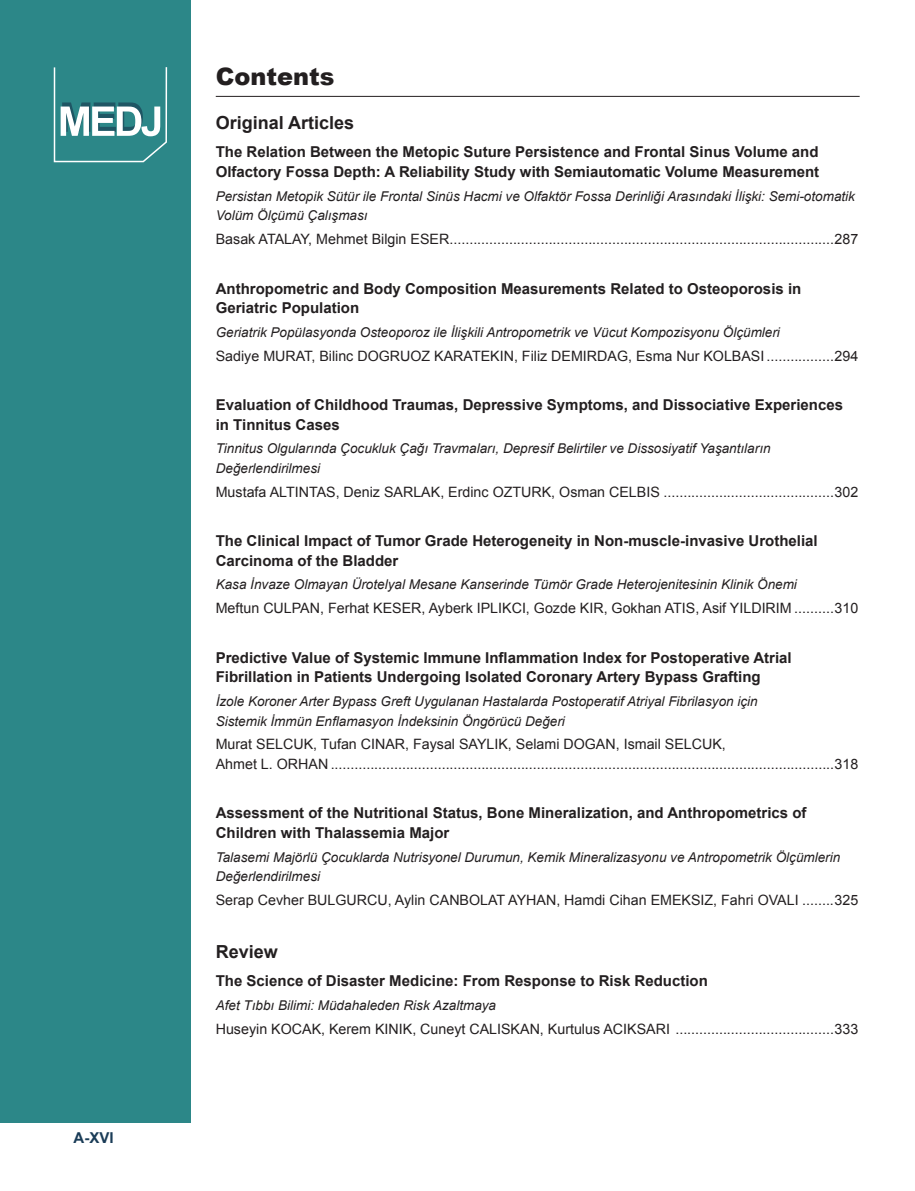
<style>
.page{position:relative;width:915px;height:1191px;background:#fff}
.page>*{position:absolute;margin:0;border:0;box-sizing:border-box;transform-origin:0 0}
.t1{font:900 24px "Arial";color:#231f20}
.t2{font:700 18px "Arial";color:#231f20}
.icindekiler_1{font:700 15px/19.5px "Arial";color:#231f20}
.t3{font:700 15px "Arial";color:#1a3c57}
.icindekiler_3{font:14.25px/19.5px "Arial";color:#231f20}
.icindekiler_2{font:italic 13.5px/19.5px "Arial";color:#231f20}
</style>
<div class="page">
<div style="left:0;top:0;width:190px;height:1123px;background:#2c8788"></div>
<svg style="left:53px;top:67px;width:115px;height:96px"></svg>
<hr style="left:216px;top:96px;width:643px;height:1px;background:#231f20">
<p class="t3" style="left:73px;top:1127px;width:42px">A-XVI</p>
<p class="t1" style="left:216px;top:59px;width:120px">Contents</p>
<p class="t2" style="left:216px;top:111px;width:140px">Original Articles</p>
<p class="icindekiler_1" style="left:216px;top:143px;width:604px">The Relation Between the Metopic Suture Persistence and Frontal Sinus Volume and<br>Olfactory Fossa Depth: A Reliability Study with Semiautomatic Volume Measurement</p>
<p class="icindekiler_2" style="left:216px;top:186px;width:640px">Persistan Metopik Sütür ile Frontal Sinüs Hacmi ve Olfaktör Fossa Derinliği Arasındaki İlişki: Semi-otomatik<br>Volüm Ölçümü Çalışması</p>
<p class="icindekiler_3" style="left:216px;top:229px;width:644px">Basak ATALAY, Mehmet Bilgin ESER.................................................................................................287</p>
<p class="icindekiler_1" style="left:216px;top:279px;width:587px">Anthropometric and Body Composition Measurements Related to Osteoporosis in<br>Geriatric Population</p>
<p class="icindekiler_2" style="left:216px;top:322px;width:565px">Geriatrik Popülasyonda Osteoporoz ile İlişkili Antropometrik ve Vücut Kompozisyonu Ölçümleri</p>
<p class="icindekiler_3" style="left:216px;top:346px;width:644px">Sadiye MURAT, Bilinc DOGRUOZ KARATEKIN, Filiz DEMIRDAG, Esma Nur KOLBASI .................294</p>
<p class="icindekiler_1" style="left:216px;top:395px;width:628px">Evaluation of Childhood Traumas, Depressive Symptoms, and Dissociative Experiences in Tinnitus Cases</p>
<p class="icindekiler_2" style="left:216px;top:439px;width:556px">Tinnitus Olgularında Çocukluk Çağı Travmaları, Depresif Belirtiler ve Dissosiyatif Yaşantıların<br>Değerlendirilmesi</p>
<p class="icindekiler_3" style="left:216px;top:482px;width:644px">Mustafa ALTINTAS, Deniz SARLAK, Erdinc OZTURK, Osman CELBIS ...........................................302</p>
<p class="icindekiler_1" style="left:216px;top:531px;width:603px">The Clinical Impact of Tumor Grade Heterogeneity in Non-muscle-invasive Urothelial<br>Carcinoma of the Bladder</p>
<p class="icindekiler_2" style="left:216px;top:575px;width:582px">Kasa İnvaze Olmayan Ürotelyal Mesane Kanserinde Tümör Grade Heterojenitesinin Klinik Önemi</p>
<p class="icindekiler_3" style="left:216px;top:598px;width:644px">Meftun CULPAN, Ferhat KESER, Ayberk IPLIKCI, Gozde KIR, Gokhan ATIS, Asif YILDIRIM ..........310</p>
<p class="icindekiler_1" style="left:216px;top:648px;width:577px">Predictive Value of Systemic Immune Inflammation Index for Postoperative Atrial<br>Fibrillation in Patients Undergoing Isolated Coronary Artery Bypass Grafting</p>
<p class="icindekiler_2" style="left:216px;top:691px;width:543px">İzole Koroner Arter Bypass Greft Uygulanan Hastalarda Postoperatif Atriyal Fibrilasyon için<br>Sistemik İmmün Enflamasyon İndeksinin Öngörücü Değeri</p>
<p class="icindekiler_3" style="left:216px;top:734px;width:644px">Murat SELCUK, Tufan CINAR, Faysal SAYLIK, Selami DOGAN, Ismail SELCUK,<br>Ahmet L. ORHAN ...............................................................................................................................318</p>
<p class="icindekiler_1" style="left:216px;top:803px;width:592px">Assessment of the Nutritional Status, Bone Mineralization, and Anthropometrics of<br>Children with Thalassemia Major</p>
<p class="icindekiler_2" style="left:216px;top:847px;width:625px">Talasemi Majörlü Çocuklarda Nutrisyonel Durumun, Kemik Mineralizasyonu ve Antropometrik Ölçümlerin<br>Değerlendirilmesi</p>
<p class="icindekiler_3" style="left:216px;top:890px;width:644px">Serap Cevher BULGURCU, Aylin CANBOLAT AYHAN, Hamdi Cihan EMEKSIZ, Fahri OVALI ........325</p>
<p class="t2" style="left:216px;top:939px;width:64px">Review</p>
<p class="icindekiler_1" style="left:216px;top:971px;width:493px">The Science of Disaster Medicine: From Response to Risk Reduction</p>
<p class="icindekiler_2" style="left:216px;top:995px;width:282px">Afet Tıbbı Bilimi: Müdahaleden Risk Azaltmaya</p>
<p class="icindekiler_3" style="left:216px;top:1019px;width:644px">Huseyin KOCAK, Kerem KINIK, Cuneyt CALISKAN, Kurtulus ACIKSARI ........................................333</p>
</div>
